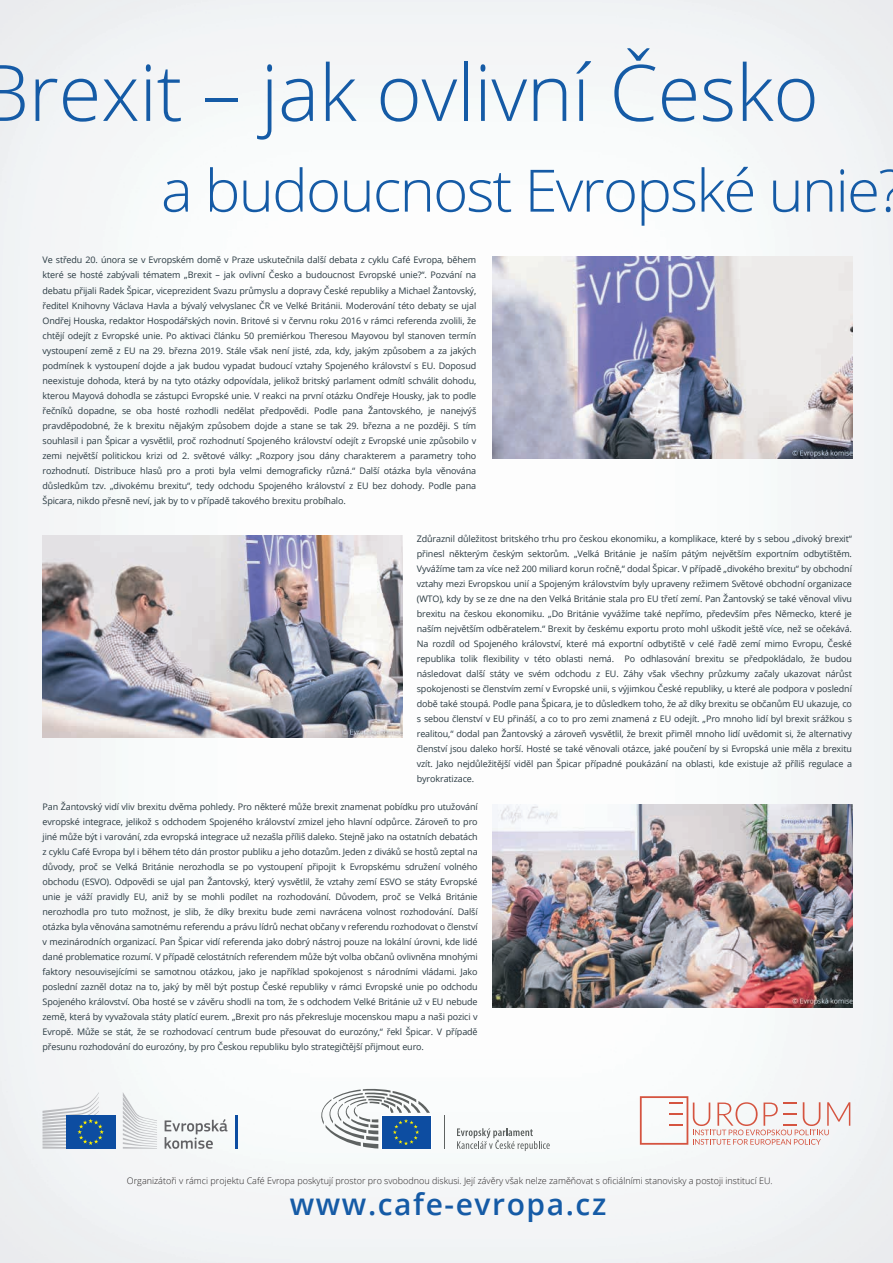
<style>
.page{position:relative;width:893px;height:1263px;background:#fff}
.page>*{position:absolute;margin:0;border:0;box-sizing:border-box;transform-origin:0 0}
.t1{font:300 78px "Open Sans";letter-spacing:-.005em;color:#155ba6}
.t2{font:300 58.5px "Open Sans";letter-spacing:-.03em;color:#155ba6}
.t3{font:600 30px "Open Sans";letter-spacing:.05em;color:#155ba6}
.t4{font:9px/15px "Open Sans";letter-spacing:-.015em;color:#293941;text-align:justify}
.t5{font:300 9px "Open Sans";color:#231f20}
</style>
<div class="page">
<img style="left:0;top:0;width:893px;height:1263px">
<img style="left:492px;top:805px;width:360px;height:202px">
<svg style="left:640px;top:1096px;width:210px;height:49px"></svg>
<img style="left:43px;top:536px;width:360px;height:202px">
<img style="left:493px;top:257px;width:360px;height:202px">
<svg style="left:165px;top:1119px;width:62px;height:30px"></svg>
<hr style="left:235px;top:1116px;width:3px;height:33px;background:#0d4da1">
<svg style="left:123px;top:1092px;width:34px;height:57px"></svg>
<div style="left:66px;top:1116px;width:49px;height:33px;background:#0d4da1"></div>
<svg style="left:43px;top:1092px;width:61px;height:57px"></svg>
<hr style="left:444px;top:1115px;width:1px;height:34px;background:#5e6261">
<div style="left:381px;top:1115px;width:50px;height:34px;background:#0d4da1"></div>
<svg style="left:316px;top:1088px;width:114px;height:60px"></svg>
<svg style="left:457px;top:1128px;width:93px;height:23px"></svg>
<h1 class="t1" style="left:-20px;top:39px;width:840px">Brexit – jak ovlivní Česko</h1>
<h2 class="t2" style="left:161px;top:150px;width:744px">a budoucnost Evropské unie?</h2>
<p class="t4" style="left:43px;top:252px;width:435px">Ve středu 20. února se v Evropském domě v Praze uskutečnila další debata z cyklu Café Evropa, během které se hosté zabývali tématem „Brexit – jak ovlivní Česko a budoucnost Evropské unie?“. Pozvání na debatu přijali Radek Špicar, viceprezident Svazu průmyslu a dopravy České republiky a Michael Žantovský, ředitel Knihovny Václava Havla a bývalý velvyslanec ČR ve Velké Británii. Moderování této debaty se ujal Ondřej Houska, redaktor Hospodářských novin. Britové si v červnu roku 2016 v rámci referenda zvolili, že chtějí odejít z Evropské unie. Po aktivaci článku 50 premiérkou Theresou Mayovou byl stanoven termín vystoupení země z EU na 29. března 2019. Stále však není jisté, zda, kdy, jakým způsobem a za jakých podmínek k vystoupení dojde a jak budou vypadat budoucí vztahy Spojeného království s EU. Doposud neexistuje dohoda, která by na tyto otázky odpovídala, jelikož britský parlament odmítl schválit dohodu, kterou Mayová dohodla se zástupci Evropské unie. V reakci na první otázku Ondřeje Housky, jak to podle řečníků dopadne, se oba hosté rozhodli nedělat předpovědi. Podle pana Žantovského, je nanejvýš pravděpodobné, že k brexitu nějakým způsobem dojde a stane se tak 29. března a ne později. S tím souhlasil i pan Špicar a vysvětlil, proč rozhodnutí Spojeného království odejít z Evropské unie způsobilo v zemi největší politickou krizi od 2. světové války: „Rozpory jsou dány charakterem a parametry toho rozhodnutí. Distribuce hlasů pro a proti byla velmi demograficky různá.“ Další otázka byla věnována důsledkům tzv. „divokému brexitu“, tedy odchodu Spojeného království z EU bez dohody. Podle pana Špicara, nikdo přesně neví, jak by to v případě takového brexitu probíhalo.</p>
<p class="t4" style="left:417px;top:531px;width:437px">Zdůraznil důležitost britského trhu pro českou ekonomiku, a komplikace, které by s sebou „divoký brexit“ přinesl některým českým sektorům. „Velká Británie je naším pátým největším exportním odbytištěm.<br>Vyvážíme tam za více než 200 miliard korun ročně,“ dodal Špicar. V případě „divokého brexitu“ by obchodní vztahy mezi Evropskou unií a Spojeným královstvím byly upraveny režimem Světové obchodní organizace (WTO), kdy by se ze dne na den Velká Británie stala pro EU třetí zemí. Pan Žantovský se také věnoval vlivu brexitu na českou ekonomiku. „Do Británie vyvážíme také nepřímo, především přes Německo, které je naším největším odběratelem.“ Brexit by českému exportu proto mohl uškodit ještě více, než se očekává.<br>Na rozdíl od Spojeného království, které má exportní odbytiště v celé řadě zemí mimo Evropu, České republika tolik flexibility v této oblasti nemá. Po odhlasování brexitu se předpokládalo, že budou následovat další státy ve svém odchodu z EU. Záhy však všechny průzkumy začaly ukazovat nárůst spokojenosti se členstvím zemí v Evropské unii, s výjimkou České republiky, u které ale podpora v poslední době také stoupá. Podle pana Špicara, je to důsledkem toho, že až díky brexitu se občanům EU ukazuje, co s sebou členství v EU přináší, a co to pro zemi znamená z EU odejít. „Pro mnoho lidí byl brexit srážkou s realitou,“ dodal pan Žantovský a zároveň vysvětlil, že brexit přiměl mnoho lidí uvědomit si, že alternativy členství jsou daleko horší. Hosté se také věnovali otázce, jaké poučení by si Evropská unie měla z brexitu vzít. Jako nejdůležitější viděl pan Špicar případné poukázání na oblasti, kde existuje až příliš regulace a byrokratizace.</p>
<p class="t4" style="left:43px;top:799px;width:437px">Pan Žantovský vidí vliv brexitu dvěma pohledy. Pro některé může brexit znamenat pobídku pro utužování evropské integrace, jelikož s odchodem Spojeného království zmizel jeho hlavní odpůrce. Zároveň to pro jiné může být i varování, zda evropská integrace už nezašla příliš daleko. Stejně jako na ostatních debatách z cyklu Café Evropa byl i během této dán prostor publiku a jeho dotazům. Jeden z diváků se hostů zeptal na důvody, proč se Velká Británie nerozhodla se po vystoupení připojit k Evropskému sdružení volného obchodu (ESVO). Odpovědi se ujal pan Žantovský, který vysvětlil, že vztahy zemí ESVO se státy Evropské unie je váží pravidly EU, aniž by se mohli podílet na rozhodování. Důvodem, proč se Velká Británie nerozhodla pro tuto možnost, je slib, že díky brexitu bude zemi navrácena volnost rozhodování. Další otázka byla věnována samotnému referendu a právu lídrů nechat občany v referendu rozhodovat o členství v mezinárodních organizací. Pan Špicar vidí referenda jako dobrý nástroj pouze na lokální úrovni, kde lidé dané problematice rozumí. V případě celostátních referendem může být volba občanů ovlivněna mnohými faktory nesouvisejícími se samotnou otázkou, jako je například spokojenost s národními vládami. Jako poslední zazněl dotaz na to, jaký by měl být postup České republiky v rámci Evropské unie po odchodu Spojeného království. Oba hosté se v závěru shodli na tom, že s odchodem Velké Británie už v EU nebude země, která by vyvažovala státy platící eurem. „Brexit pro nás překresluje mocenskou mapu a naši pozici v Evropě. Může se stát, že se rozhodovací centrum bude přesouvat do eurozóny,“ řekl Špicar. V případě přesunu rozhodování do eurozóny, by pro Českou republiku bylo strategičtější přijmout euro.</p>
<p class="t5" style="left:127px;top:1174px;width:647px">Organizátoři v rámci projektu Café Evropa poskytují prostor pro svobodnou diskusi. Její závěry však nelze zaměňovat s oficiálními stanovisky a postoji institucí EU.</p>
<h3 class="t3" style="left:290px;top:1183px;width:318px">www.cafe-evropa.cz</h3>
</div>
